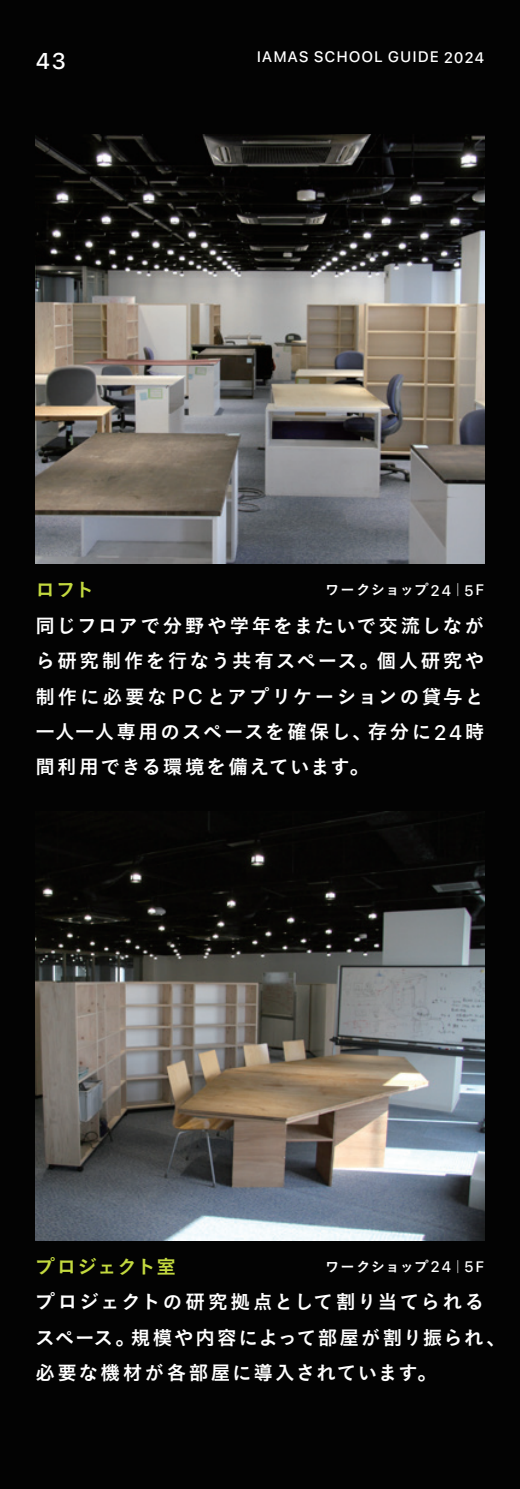
<style>
.page{position:relative;width:520px;height:1489px;background:#fff}
.page>*{position:absolute;margin:0;border:0;box-sizing:border-box;transform-origin:0 0}
.t1{font:500 22.75px "SF Pro Text";color:#fff}
.t2{font:19.5px/35.5px "Koburina Go W6";letter-spacing:.1em;color:#fff}
.t3{font:19.5px/35.5px "Koburina Go W6";letter-spacing:.12em;color:#fff;text-align:right}
.t4{font:19.5px "Koburina Go W6";letter-spacing:.035em;color:#c3d93f}
.t5{font:500 15.25px "SF Pro Text";letter-spacing:.055em;color:#fff}
.t6{font:14.25px "Koburina Go W6";letter-spacing:.045em;color:#fff}
.s1{font-family:"SF Pro Text";font-weight:500;font-size:20.75px}
.s2{font-family:"SF Pro Text";font-weight:500;font-size:15.25px}
</style>
<div class="page">
<div style="left:0;top:0;width:519px;height:1488px;background:#030303"></div>
<img style="left:35px;top:135px;width:449px;height:428px">
<img style="left:35px;top:811px;width:449px;height:429px">
<p class="t1" style="left:35px;top:48px;width:32px">43</p>
<p class="t5" style="left:256px;top:48px;width:229px">IAMAS SCHOOL GUIDE 2024</p>
<p class="t4" style="left:35px;top:576px;width:60px">ロフト</p>
<p class="t3" style="left:35px;top:607px;width:450px">同じフロアで分野や学年をまたいで交流しながら研究制作を行なう共有スペース。個人研究や制作に必要な<span class="s1">PC</span>とアプリケーションの貸与と存分に<span class="s1">24</span>時</p>
<p class="t6" style="left:325px;top:580px;width:160px">ワークショップ<span class="s2">24</span>｜<span class="s2">5F</span></p>
<p class="t2" style="left:35px;top:713px;width:337px">一人一人専用のスペースを確保し、間利用できる環境を備えています。</p>
<p class="t4" style="left:35px;top:1253px;width:142px">プロジェクト室</p>
<p class="t2" style="left:131px;top:1283px;width:376px;text-indent:-95px">プロジェクトの研究拠点として割り当てられる規模や内容によって部屋が割り振られ、</p>
<p class="t6" style="left:325px;top:1256px;width:160px">ワークショップ<span class="s2">24</span>｜<span class="s2">5F</span></p>
<p class="t2" style="left:35px;top:1319px;width:402px">スペース。<br>必要な機材が各部屋に導入されています。</p>
</div>
